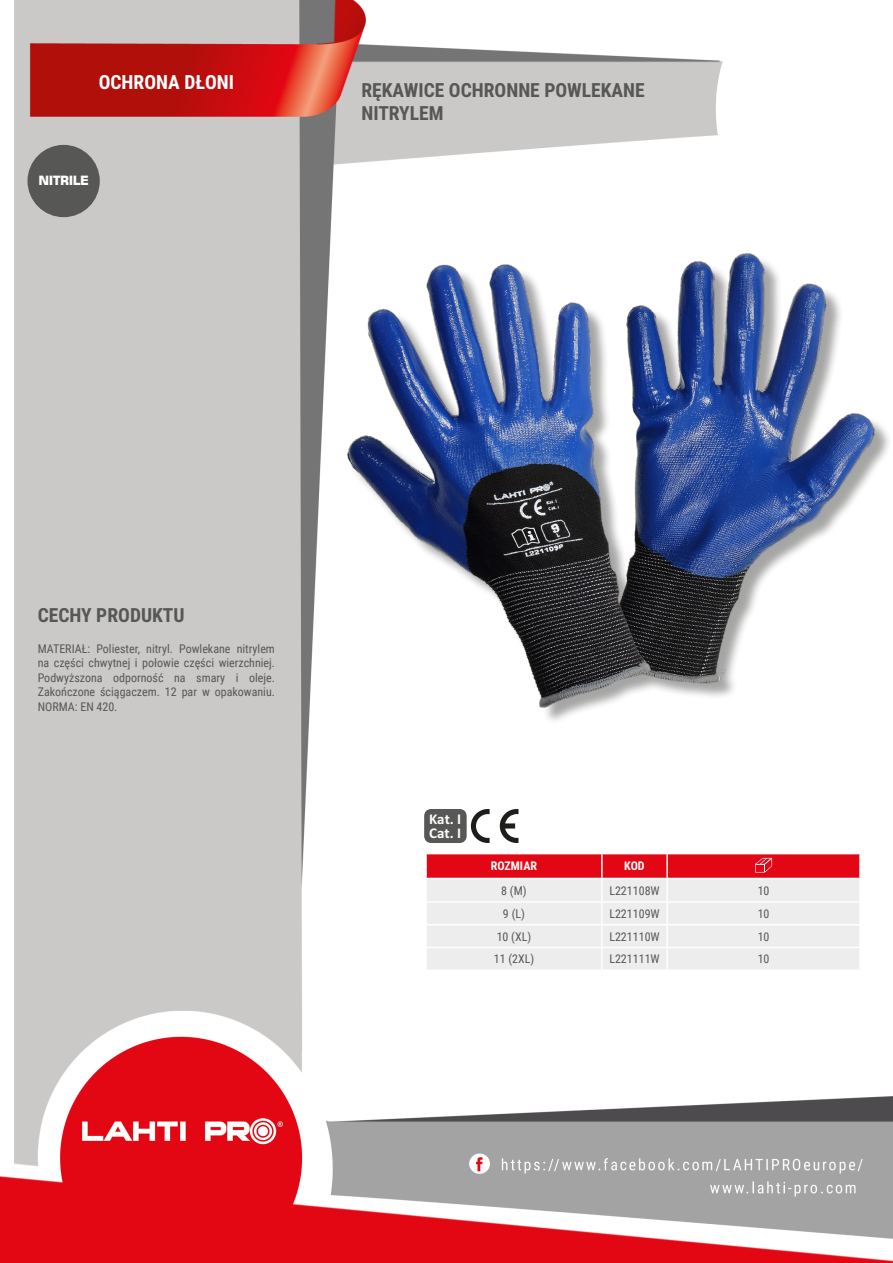
<style>
.page{position:relative;width:893px;height:1263px;background:#fff}
.page>*{position:absolute;margin:0;border:0;box-sizing:border-box;transform-origin:0 0}
.Lewo_bez_dzielenia{font:700 19.5px/23.4px "Roboto Condensed";color:#575756}
.MateriaĹ__CECHY{font:700 19.5px "Roboto Condensed";color:#575756}
.NagĹ_Ăłwek{font:700 19.5px "Roboto Condensed";color:#fff}
.t1{font:700 15px/13.8px "Calibri Profix";color:#fff}
.t2{font:700 12.75px "Square 721 BT";letter-spacing:-.04em;color:#fff}
.Opisy{font:12px/14.4px "Roboto Condensed";color:#575756;text-align:justify}
.Indeks{font:12px "Roboto Condensed";color:#575756}
.Center{font:12px "Roboto Condensed";color:#575756}
.Tabelka_nagĹ_Ăłwek{font:700 12px "Roboto Condensed";color:#fff}
</style>
<div class="page">
<img style="left:0;top:0;width:893px;height:1263px">
<div style="left:27px;top:145px;width:73px;height:72px;background:#575756;border-radius:50%"></div>
<div style="left:350px;top:257px;width:543px;height:468px;background:#fff"></div>
<img style="left:348px;top:254px;width:527px;height:453px">
<hr style="left:425px;top:854px;width:2px;height:24px;background:#fff">
<hr style="left:425px;top:879px;width:2px;height:22px;background:#fff">
<hr style="left:425px;top:903px;width:2px;height:21px;background:#fff">
<hr style="left:425px;top:925px;width:2px;height:22px;background:#fff">
<hr style="left:425px;top:948px;width:2px;height:21px;background:#fff">
<hr style="left:859px;top:854px;width:2px;height:24px;background:#fff">
<hr style="left:859px;top:879px;width:2px;height:22px;background:#fff">
<hr style="left:859px;top:903px;width:2px;height:21px;background:#fff">
<hr style="left:859px;top:925px;width:2px;height:22px;background:#fff">
<hr style="left:859px;top:948px;width:2px;height:21px;background:#fff">
<hr style="left:425px;top:853px;width:177px;height:1px;background:#fff">
<hr style="left:667px;top:853px;width:194px;height:1px;background:#fff">
<hr style="left:425px;top:878px;width:177px;height:1px;background:#fff">
<hr style="left:667px;top:878px;width:194px;height:1px;background:#fff">
<hr style="left:425px;top:901px;width:177px;height:2px;background:#fff">
<hr style="left:667px;top:901px;width:194px;height:2px;background:#fff">
<hr style="left:425px;top:924px;width:177px;height:1px;background:#fff">
<hr style="left:667px;top:924px;width:194px;height:1px;background:#fff">
<hr style="left:425px;top:947px;width:177px;height:1px;background:#fff">
<hr style="left:667px;top:947px;width:194px;height:1px;background:#fff">
<hr style="left:425px;top:969px;width:177px;height:2px;background:#fff">
<hr style="left:602px;top:969px;width:65px;height:2px;background:#fff">
<hr style="left:667px;top:969px;width:194px;height:2px;background:#fff">
<svg style="left:426px;top:853px;width:434px;height:116px;background:#ecc0c3"></svg>
<div style="left:424px;top:809px;width:43px;height:34px;background:#575756;border-radius:7px"></div>
<svg style="left:500px;top:809px;width:18px;height:34px"></svg>
<svg style="left:471px;top:809px;width:19px;height:34px"></svg>
<p class="NagĹ_Ăłwek" style="left:99px;top:69px;width:137px">OCHRONA DŁONI</p>
<p class="t2" style="left:38px;top:173px;width:52px">NITRILE</p>
<p class="Lewo_bez_dzielenia" style="left:361px;top:77px;width:285px">RĘKAWICE OCHRONNE POWLEKANE<br>NITRYLEM</p>
<p class="MateriaĹ__CECHY" style="left:38px;top:601px;width:148px">CECHY PRODUKTU</p>
<p class="Opisy" style="left:38px;top:641px;width:239px">MATERIAŁ: Poliester, nitryl. Powlekane nitrylem na części chwytnej i połowie części wierzchniej.<br>Podwyższona odporność na smary i oleje.<br>Zakończone ściągaczem. 12 par w opakowaniu.<br>NORMA: EN 420.</p>
<p class="t1" style="left:429px;top:811px;width:34px">Kat. I<br>Cat. I</p>
<p class="Tabelka_nagĹ_Ăłwek" style="left:491px;top:858px;width:48px">ROZMIAR</p>
<p class="Tabelka_nagĹ_Ăłwek" style="left:624px;top:858px;width:22px">KOD</p>
<p class="Center" style="left:501px;top:882px;width:27px">8 (M)</p>
<p class="Indeks" style="left:609px;top:882px;width:52px">L221108W</p>
<p class="Center" style="left:758px;top:882px;width:13px">10</p>
<p class="Center" style="left:503px;top:905px;width:23px">9 (L)</p>
<p class="Indeks" style="left:609px;top:905px;width:52px">L221109W</p>
<p class="Center" style="left:758px;top:905px;width:13px">10</p>
<p class="Center" style="left:497px;top:928px;width:36px">10 (XL)</p>
<p class="Indeks" style="left:609px;top:928px;width:52px">L221110W</p>
<p class="Center" style="left:758px;top:928px;width:13px">10</p>
<p class="Center" style="left:494px;top:951px;width:42px">11 (2XL)</p>
<p class="Indeks" style="left:609px;top:951px;width:52px">L221111W</p>
<p class="Center" style="left:758px;top:951px;width:13px">10</p>
</div>
